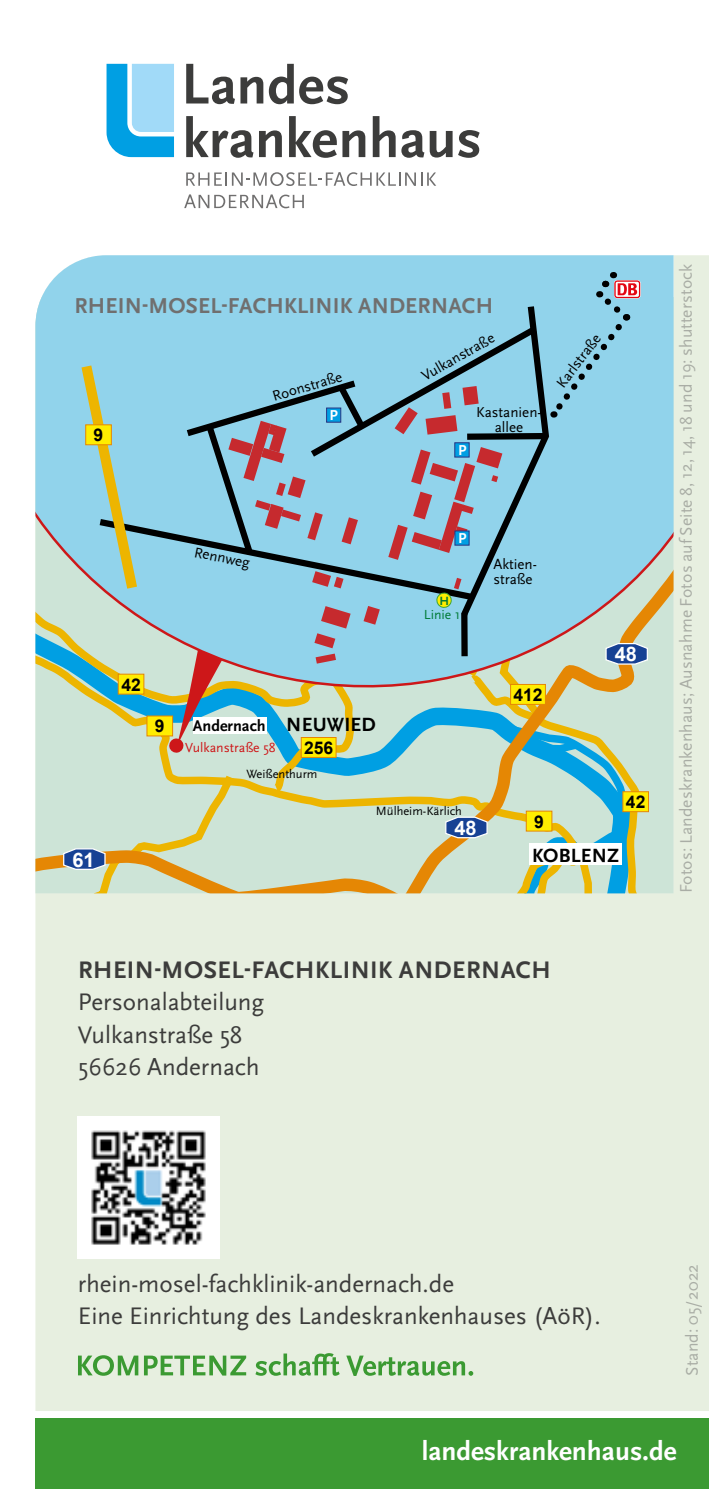
<style>
.page{position:relative;width:709px;height:1489px;background:#fff}
.page>*{position:absolute;margin:0;border:0;box-sizing:border-box;transform-origin:0 0}
.t1{font:700 27.5px "Scala Sans OT";color:#fff}
.t2{font:25px/32.5px "Scala Sans OT";color:#3c3c3b}
.t3{font:700 25px "Scala Sans OT";letter-spacing:.02em;color:#3c3c3b}
.t4{font:700 22.5px "Scala Sans OT";letter-spacing:.01em;color:#706f6f}
.t5{font:700 20px "Scala Sans OT";letter-spacing:.01em;color:#000}
.t6{font:700 20px "Arial";color:#fff}
.t7{font:17.5px "Scala Sans OT";letter-spacing:.01em;color:#6b6b6a}
.t8{font:700 17.5px "Arial";color:#000}
.t9{font:700 16.25px "Scala Sans OT";color:#000}
.t10{font:15px/15px "Scala Sans OT";color:#000}
.t11{font:700 15px "Scala Sans OT";color:#fff}
.t12{font:13.75px "Scala Sans OT";color:#cd1719}
.t13{font:13.75px "Scala Sans OT";color:#007a35}
.t14{font:12.5px "Scala Sans OT";color:#000}
.t15{font:700 12.5px "Scala Sans OT";color:#007a35}
</style>
<div class="page">
<svg style="left:186px;top:116px;width:293px;height:42px"></svg>
<svg style="left:186px;top:64px;width:162px;height:40px"></svg>
<svg style="left:186px;top:172px;width:250px;height:14px"></svg>
<svg style="left:184px;top:194px;width:120px;height:14px"></svg>
<svg style="left:107px;top:64px;width:67px;height:93px;background:#62c3ef"></svg>
<div style="left:35px;top:255px;width:674px;height:1155px;background:#e7efe0"></div>
<div style="left:35px;top:1417px;width:674px;height:71px;background:#3b9a32"></div>
<svg style="left:78px;top:1352px;width:395px;height:23px;background:#abd1a3"></svg>
<div style="left:648px;top:733px;width:25px;height:160px;background:#cde4d7"></div>
<svg style="left:35px;top:255px;width:638px;height:478px;background:#a2d5e1"></svg>
<svg style="left:35px;top:271px;width:613px;height:622px;background:#a0c8cc"></svg>
<div style="left:147px;top:715px;width:26px;height:21px;background:#ffed00;border:1px solid #e58704"></div>
<div style="left:85px;top:424px;width:27px;height:21px;background:#ffed00;border:1px solid #e58704"></div>
<div style="left:526px;top:810px;width:26px;height:21px;background:#ffed00;border:1px solid #e58704"></div>
<div style="left:622px;top:791px;width:27px;height:21px;background:#ffed00;border:1px solid #e58704"></div>
<div style="left:118px;top:673px;width:26px;height:21px;background:#ffed00;border:1px solid #e58704"></div>
<div style="left:301px;top:737px;width:35px;height:20px;background:#ffed00;border:1px solid #e58704"></div>
<div style="left:510px;top:684px;width:35px;height:20px;background:#ffed00;border:1px solid #e58704"></div>
<img style="left:78px;top:1116px;width:142px;height:142px">
<p class="t4" style="left:75px;top:292px;width:420px">RHEIN-MOSEL-FACHKLINIK ANDERNACH</p>
<p class="t8" style="left:94px;top:423px;width:11px">9</p>
<p class="t10" style="left:271px;top:390px;width:73px;rotate:-17deg">Roonstraße</p>
<p class="t11" style="left:329px;top:407px;width:10px">P</p>
<p class="t10" style="left:419px;top:371px;width:83px;rotate:-30deg">Vulkanstraße</p>
<p class="t11" style="left:458px;top:442px;width:10px">P</p>
<p class="t10" style="left:476px;top:404px;width:67px;text-align:center">Kastanien&shy;allee</p>
<p class="t10" style="left:554px;top:381px;width:65px;rotate:-53deg">Karlstraße</p>
<p class="t11" style="left:458px;top:530px;width:10px">P</p>
<p class="t10" style="left:196px;top:544px;width:58px;rotate:11deg">Rennweg</p>
<p class="t10" style="left:493px;top:557px;width:45px">Aktien&shy;straße</p>
<p class="t15" style="left:439px;top:593px;width:11px">H</p>
<p class="t13" style="left:424px;top:607px;width:38px">Linie 1</p>
<p class="t8" style="left:121px;top:672px;width:21px">42</p>
<p class="t8" style="left:155px;top:714px;width:11px">9</p>
<p class="t5" style="left:286px;top:712px;width:91px">NEUWIED</p>
<p class="t9" style="left:193px;top:717px;width:74px">Andernach</p>
<p class="t12" style="left:185px;top:740px;width:92px">Vulkanstraße 58</p>
<p class="t14" style="left:246px;top:766px;width:73px">Weißenthurm</p>
<p class="t8" style="left:304px;top:735px;width:31px">256</p>
<p class="t14" style="left:376px;top:803px;width:88px">Mülheim-Kärlich</p>
<p class="t6" style="left:454px;top:813px;width:24px">48</p>
<p class="t8" style="left:513px;top:682px;width:31px">412</p>
<p class="t8" style="left:534px;top:809px;width:11px">9</p>
<p class="t6" style="left:614px;top:640px;width:24px">48</p>
<p class="t8" style="left:626px;top:789px;width:21px">42</p>
<p class="t6" style="left:72px;top:845px;width:24px">61</p>
<p class="t5" style="left:532px;top:844px;width:89px">KOBLENZ</p>
<p class="t3" style="left:78px;top:955px;width:474px">RHEIN-MOSEL-FACHKLINIK ANDERNACH</p>
<p class="t2" style="left:78px;top:986px;width:188px">Personalabteilung<br>Vulkanstraße 58<br>56626 Andernach</p>
<p class="t7" style="left:676px;top:893px;width:631px;rotate:-90deg">Fotos: Landeskrankenhaus; Ausnahme Fotos auf Seite 8, 12, 14, 18 und 19: shutterstock</p>
<p class="t2" style="left:78px;top:1267px;width:524px">rhein-mosel-fachklinik-andernach.de<br>Eine Einrichtung des Landeskrankenhauses (AöR).</p>
<p class="t7" style="left:682px;top:1375px;width:114px;rotate:-90deg">Stand: 05/2022</p>
<p class="t1" style="left:422px;top:1434px;width:256px">landeskrankenhaus.de</p>
</div>
